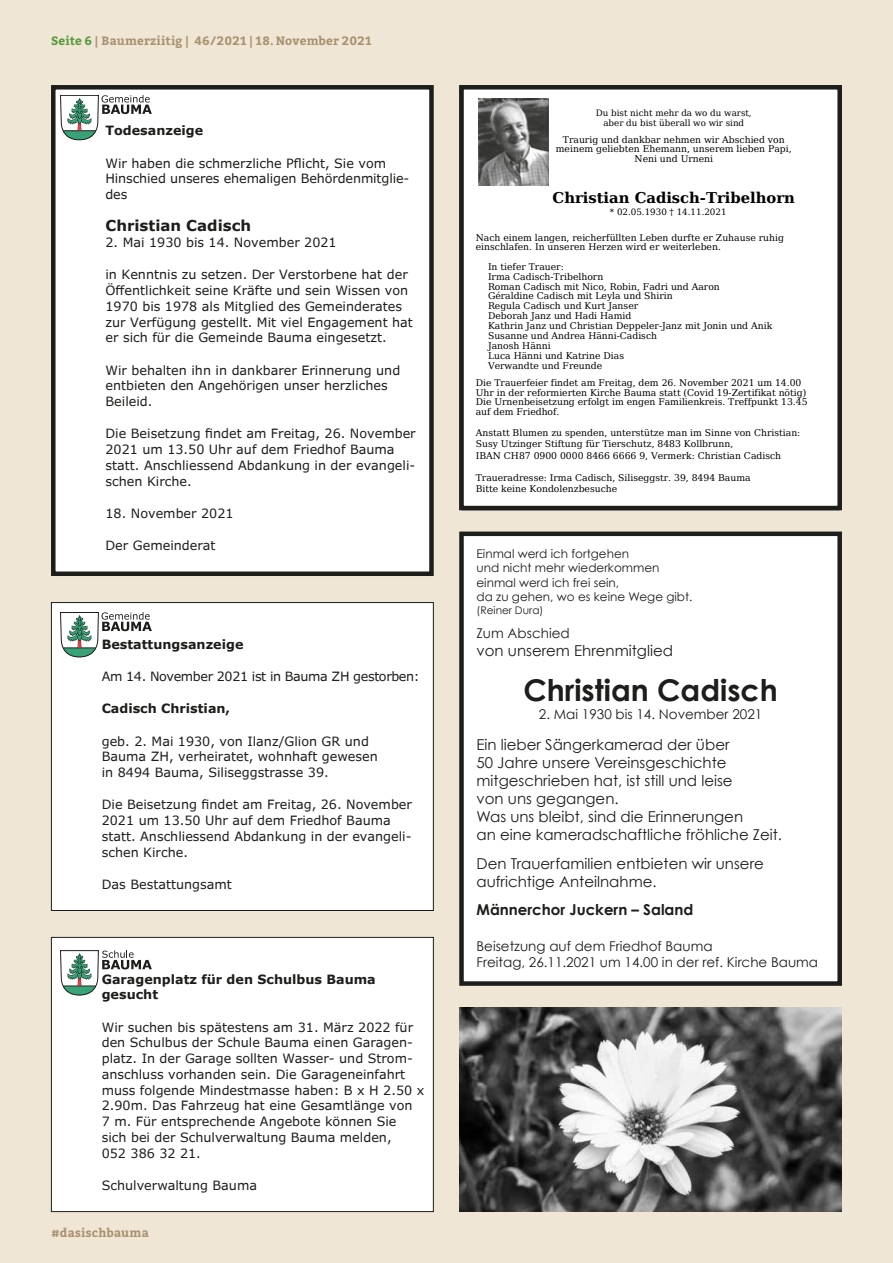
<style>
.page{position:relative;width:893px;height:1263px;background:#f0e6d5}
.page>*{position:absolute;margin:0;border:0;box-sizing:border-box;transform-origin:0 0}
.t1{font:700 30px "Century Gothic";color:#1d1d1b}
.t2{font:15px/18px "Century Gothic";color:#1d1d1b}
.t3{font:700 15px "Century Gothic";color:#1d1d1b}
.t4{font:700 15px "Verdana Pro";color:#1d1d1b}
.t5{font:700 14.85px "Bitstream Vera Serif";color:#000}
.t6{font:13.5px/16.2px "Century Gothic";color:#1d1d1b}
.t7{font:12.75px/15.8px "Verdana Pro";color:#1d1d1b}
.t8{font:700 12.75px/15.8px "Verdana Pro";color:#1d1d1b}
.t9{font:12.75px "Verdana Pro";letter-spacing:-.03em;color:#1d1d1b}
.t10{font:12px/14.4px "Century Gothic";color:#1d1d1b}
.t11{font:700 12px "Bitter";letter-spacing:.015em;color:#aa916f}
.t12{font:10.5px "Century Gothic";color:#1d1d1b}
.t13{font:9.3px/9.9px "Bitstream Vera Serif";color:#000}
.t14{font:8.7px/10.2px "Bitstream Vera Serif";color:#000;text-align:center}
.s1{color:#569a3b}
</style>
<div class="page">
<div style="left:461px;top:534px;width:379px;height:449px;background:#fff"></div>
<div style="left:459px;top:531px;width:383px;height:455px;border:4px solid #1d1d1b"></div>
<div style="left:51px;top:602px;width:382px;height:308px;background:#fff"></div>
<div style="left:51px;top:602px;width:383px;height:309px;border:1px solid #1d1d1b"></div>
<svg style="left:60px;top:612px;width:92px;height:45px"></svg>
<div style="left:51px;top:937px;width:382px;height:274px;background:#fff"></div>
<div style="left:51px;top:937px;width:383px;height:275px;border:1px solid #1d1d1b"></div>
<svg style="left:60px;top:950px;width:92px;height:45px"></svg>
<div style="left:53px;top:87px;width:378px;height:487px;background:#fff"></div>
<div style="left:51px;top:85px;width:383px;height:491px;border:4px solid #1d1d1b"></div>
<svg style="left:60px;top:95px;width:92px;height:45px"></svg>
<div style="left:464px;top:90px;width:373px;height:415px;background:#fff"></div>
<img style="left:478px;top:98px;width:71px;height:87px">
<div style="left:459px;top:85px;width:383px;height:425px;border:4px solid #1d1d1b"></div>
<img style="left:459px;top:1007px;width:383px;height:205px">
<p class="t11" style="left:51px;top:33px;width:322px"><span class="s1">Seite 6</span> | Baumerziitig | 46/2021 | 18. November 2021</p>
<p class="t8" style="left:105px;top:123px;width:99px">Todesanzeige</p>
<p class="t7" style="left:105px;top:155px;width:305px">Wir haben die schmerzliche Pflicht, Sie vom<br>Hinschied unseres ehemaligen Behördenmitglie&shy;des</p>
<p class="t4" style="left:105px;top:216px;width:147px">Christian Cadisch</p>
<p class="t7" style="left:105px;top:235px;width:233px">2. Mai 1930 bis 14. November 2021</p>
<p class="t7" style="left:105px;top:267px;width:309px">in Kenntnis zu setzen. Der Verstorbene hat der Öffentlichkeit seine Kräfte und sein Wissen von 1970 bis 1978 als Mitglied des Gemeinderates zur Verfügung gestellt. Mit viel Engagement hat er sich für die Gemeinde Bauma eingesetzt.</p>
<p class="t7" style="left:105px;top:362px;width:296px">Wir behalten ihn in dankbarer Erinnerung und entbieten den Angehörigen unser herzliches<br>Beileid.</p>
<p class="t7" style="left:105px;top:426px;width:312px">Die Beisetzung findet am Freitag, 26. November 2021 um 13.50 Uhr auf dem Friedhof Bauma statt. Anschliessend Abdankung in der evangeli&shy;schen Kirche.</p>
<p class="t7" style="left:105px;top:506px;width:130px">18. November 2021</p>
<p class="t7" style="left:105px;top:538px;width:112px">Der Gemeinderat</p>
<p class="t8" style="left:102px;top:636px;width:143px">Bestattungsanzeige</p>
<p class="t9" style="left:102px;top:668px;width:319px">Am 14. November 2021 ist in Bauma ZH gestorben:</p>
<p class="t8" style="left:102px;top:701px;width:130px">Cadisch Christian,</p>
<p class="t7" style="left:102px;top:733px;width:278px">geb. 2. Mai 1930, von Ilanz/Glion GR und<br>Bauma ZH, verheiratet, wohnhaft gewesen in 8494 Bauma, Siliseggstrasse 39.</p>
<p class="t7" style="left:102px;top:797px;width:312px">Die Beisetzung findet am Freitag, 26. November 2021 um 13.50 Uhr auf dem Friedhof Bauma statt. Anschliessend Abdankung in der evangeli&shy;schen Kirche.</p>
<p class="t7" style="left:102px;top:876px;width:132px">Das Bestattungsamt</p>
<p class="t8" style="left:102px;top:971px;width:276px">Garagenplatz für den Schulbus Bauma gesucht</p>
<p class="t7" style="left:102px;top:1019px;width:324px">Wir suchen bis spätestens am 31. März 2022 für den Schulbus der Schule Bauma einen Garagen&shy;platz. In der Garage sollten Wasser- und Strom&shy;anschluss vorhanden sein. Die Garageneinfahrt muss folgende Mindestmasse haben: B x H 2.50 x 2.90m. Das Fahrzeug hat eine Gesamtlänge von<br>7 m. Für entsprechende Angebote können Sie sich bei der Schulverwaltung Bauma melden,<br>052 386 32 21.</p>
<p class="t7" style="left:102px;top:1177px;width:157px">Schulverwaltung Bauma</p>
<p class="t11" style="left:51px;top:1225px;width:99px">#dasischbauma</p>
<p class="t14" style="left:596px;top:108px;width:157px">Du bist nicht mehr da wo du warst, aber du bist überall wo wir sind</p>
<p class="t13" style="left:556px;top:135px;width:237px;text-align:center">Traurig und dankbar nehmen wir Abschied von meinem geliebten Ehemann, unserem lieben Papi,<br>Neni und Urneni</p>
<p class="t5" style="left:553px;top:189px;width:244px">Christian Cadisch-Tribelhorn</p>
<p class="t13" style="left:476px;top:233px;width:310px">Nach einem langen, reicherfüllten Leben durfte er Zuhause ruhig einschlafen. In unseren Herzen wird er weiterleben.</p>
<p class="t14" style="left:610px;top:207px;width:118px">* 02.05.1930 † 14.11.2021</p>
<p class="t13" style="left:488px;top:262px;width:286px">In tiefer Trauer:<br>Irma Cadisch-Tribelhorn<br>Roman Cadisch mit Nico, Robin, Fadri und Aaron<br>Géraldine Cadisch mit Leyla und Shirin<br>Regula Cadisch und Kurt Janser<br>Deborah Janz und Hadi Hamid<br>Kathrin Janz und Christian Deppeler-Janz mit Jonin und Anik<br>Susanne und Andrea Hänni-Cadisch<br>Janosh Hänni<br>Luca Hänni und Katrine Dias<br>Verwandte und Freunde</p>
<p class="t13" style="left:476px;top:378px;width:333px">Die Trauerfeier findet am Freitag, dem 26. November 2021 um 14.00<br>Uhr in der reformierten Kirche Bauma statt (Covid 19-Zertifikat nötig)<br>Die Urnenbeisetzung erfolgt im engen Familienkreis. Treffpunkt 13.45 auf dem Friedhof.</p>
<p class="t13" style="left:476px;top:427px;width:326px;line-height:11.2px">Anstatt Blumen zu spenden, unterstütze man im Sinne von Christian:<br>Susy Utzinger Stiftung für Tierschutz, 8483 Kollbrunn,<br>IBAN CH87 0900 0000 8466 6666 9, Vermerk: Christian Cadisch</p>
<p class="t13" style="left:476px;top:472px;width:276px;line-height:11.2px">Traueradresse: Irma Cadisch, Siliseggstr. 39, 8494 Bauma<br>Bitte keine Kondolenzbesuche</p>
<p class="t10" style="left:476px;top:546px;width:218px">Einmal werd ich fortgehen<br>und nicht mehr wiederkommen einmal werd ich frei sein,<br>da zu gehen, wo es keine Wege gibt.</p>
<p class="t12" style="left:476px;top:603px;width:68px">(Reiner Dura)</p>
<p class="t6" style="left:476px;top:625px;width:95px">Zum Abschied</p>
<p class="t2" style="left:476px;top:642px;width:198px">von unserem Ehrenmitglied</p>
<h1 class="t1" style="left:523px;top:671px;width:256px">Christian Cadisch</h1>
<p class="t6" style="left:539px;top:706px;width:225px">2. Mai 1930 bis 14. November 2021</p>
<p class="t2" style="left:476px;top:735px;width:307px">Ein lieber Sängerkamerad der über<br>50 Jahre unsere Vereinsgeschichte mitgeschrieben hat, ist still und leise<br>von uns gegangen.<br>Was uns bleibt, sind die Erinnerungen<br>an eine kameradschaftliche fröhliche Zeit.</p>
<p class="t2" style="left:476px;top:854px;width:289px">Den Trauerfamilien entbieten wir unsere aufrichtige Anteilnahme.</p>
<p class="t3" style="left:476px;top:900px;width:218px">Männerchor Juckern – Saland</p>
<p class="t6" style="left:476px;top:937px;width:343px">Beisetzung auf dem Friedhof Bauma<br>Freitag, 26.11.2021 um 14.00 in der ref. Kirche Bauma</p>
</div>
